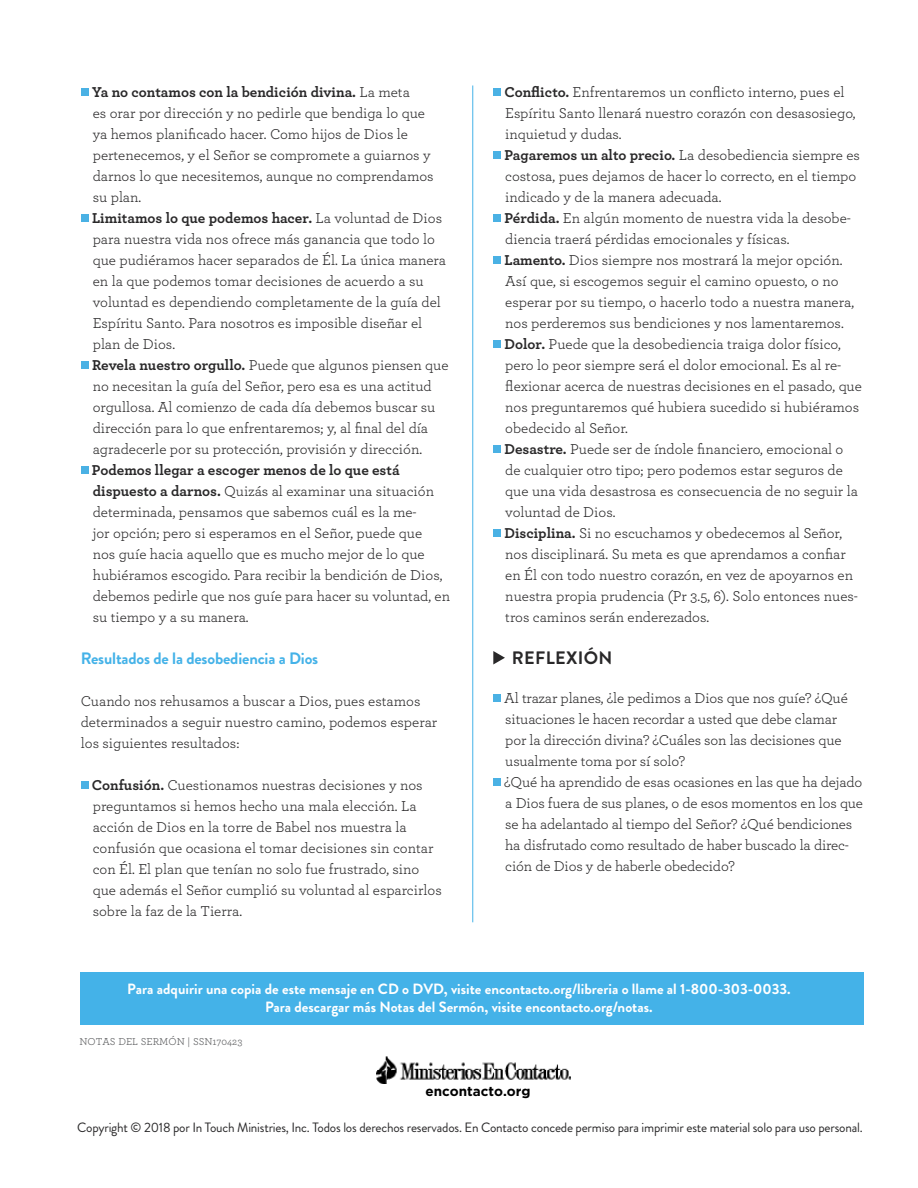
<style>
.page{position:relative;width:918px;height:1188px;background:#fff}
.page>*{position:absolute;margin:0;border:0;box-sizing:border-box;transform-origin:0 0}
.t1{font:700 18px "Brandon Grotesque";letter-spacing:.02em;color:#292829}
.t2{font:700 16.5px "Brandon Grotesque";letter-spacing:-.01em;color:#44b2e8}
.t3{font:15px/21px "Archer";color:#292829}
.t4{font:700 14.85px/18px "Brandon Grotesque";color:#fff;text-align:center}
.t5{font:13.5px "Brandon Grotesque";letter-spacing:-.015em;color:#292829}
.t6{font:700 13.5px "Gotham";color:#000}
.t7{font:10.5px "Archer";color:#58595b}
.s1{font-weight:700}
</style>
<div class="page">
<div style="left:81px;top:88px;width:8px;height:8px;background:#4ab1e4"></div>
<div style="left:81px;top:214px;width:8px;height:8px;background:#4ab1e4"></div>
<div style="left:81px;top:361px;width:8px;height:8px;background:#4ab1e4"></div>
<div style="left:81px;top:466px;width:8px;height:8px;background:#4ab1e4"></div>
<div style="left:81px;top:781px;width:8px;height:8px;background:#4ab1e4"></div>
<div style="left:493px;top:88px;width:8px;height:8px;background:#4ab1e4"></div>
<div style="left:493px;top:151px;width:8px;height:8px;background:#4ab1e4"></div>
<div style="left:493px;top:214px;width:8px;height:8px;background:#4ab1e4"></div>
<div style="left:493px;top:256px;width:8px;height:8px;background:#4ab1e4"></div>
<div style="left:493px;top:340px;width:8px;height:8px;background:#4ab1e4"></div>
<div style="left:493px;top:445px;width:8px;height:8px;background:#4ab1e4"></div>
<div style="left:493px;top:529px;width:8px;height:8px;background:#4ab1e4"></div>
<svg style="left:493px;top:651px;width:12px;height:14px"></svg>
<div style="left:493px;top:694px;width:8px;height:8px;background:#4ab1e4"></div>
<div style="left:493px;top:778px;width:8px;height:8px;background:#4ab1e4"></div>
<hr style="left:472px;top:86px;width:1px;height:836px;background:#44b2e8">
<div style="left:81px;top:972px;width:783px;height:53px;background:#44b2e8"></div>
<img style="left:377px;top:1057px;width:194px;height:27px">
<p class="t3" style="left:92px;top:82px;width:358px"><span class="s1">Ya no contamos con la bendición divina.</span> La meta<br>es orar por dirección y no pedirle que bendiga lo que<br>ya hemos planificado hacer. Como hijos de Dios le pertenecemos, y el Señor se compromete a guiarnos y darnos lo que necesitemos, aunque no comprendamos su plan.<br><span class="s1">Limitamos lo que podemos hacer.</span> La voluntad de Dios para nuestra vida nos ofrece más ganancia que todo lo que pudiéramos hacer separados de Él. La única manera en la que podemos tomar decisiones de acuerdo a su voluntad es dependiendo completamente de la guía del Espíritu Santo. Para nosotros es imposible diseñar el plan de Dios.<br><span class="s1">Revela nuestro orgullo.</span> Puede que algunos piensen que no necesitan la guía del Señor, pero esa es una actitud orgullosa. Al comienzo de cada día debemos buscar su dirección para lo que enfrentaremos; y, al final del día agradecerle por su protección, provisión y dirección.</p>
<p class="t3" style="left:92px;top:460px;width:360px"><span class="s1">Podemos llegar a escoger menos de lo que está dispuesto a darnos.</span> Quizás al examinar una situación determinada, pensamos que sabemos cuál es la me-<br>jor opción; pero si esperamos en el Señor, puede que<br>nos guíe hacia aquello que es mucho mejor de lo que hubiéramos escogido. Para recibir la bendición de Dios, debemos pedirle que nos guíe para hacer su voluntad, en su tiempo y a su manera.</p>
<p class="t2" style="left:81px;top:647px;width:239px">Resultados de la desobediencia a Dios</p>
<p class="t3" style="left:81px;top:691px;width:358px">Cuando nos rehusamos a buscar a Dios, pues estamos determinados a seguir nuestro camino, podemos esperar los siguientes resultados:</p>
<p class="t3" style="left:92px;top:775px;width:351px"><span class="s1">Confusión.</span> Cuestionamos nuestras decisiones y nos preguntamos si hemos hecho una mala elección. La acción de Dios en la torre de Babel nos muestra la confusión que ocasiona el tomar decisiones sin contar con Él. El plan que tenían no solo fue frustrado, sino que además el Señor cumplió su voluntad al esparcirlos sobre la faz de la Tierra.</p>
<p class="t3" style="left:504px;top:82px;width:359px"><span class="s1">Conflicto.</span> Enfrentaremos un conflicto interno, pues el Espíritu Santo llenará nuestro corazón con desasosiego, inquietud y dudas.<br><span class="s1">Pagaremos un alto precio.</span> La desobediencia siempre es costosa, pues dejamos de hacer lo correcto, en el tiempo indicado y de la manera adecuada.<br><span class="s1">Pérdida.</span> En algún momento de nuestra vida la desobe&shy;diencia traerá pérdidas emocionales y físicas.<br><span class="s1">Lamento.</span> Dios siempre nos mostrará la mejor opción.<br>Así que, si escogemos seguir el camino opuesto, o no esperar por su tiempo, o hacerlo todo a nuestra manera, nos perderemos sus bendiciones y nos lamentaremos.<br><span class="s1">Dolor.</span> Puede que la desobediencia traiga dolor físico, pero lo peor siempre será el dolor emocional. Es al re&shy;flexionar acerca de nuestras decisiones en el pasado, que nos preguntaremos qué hubiera sucedido si hubiéramos obedecido al Señor.<br><span class="s1">Desastre.</span> Puede ser de índole financiero, emocional o de cualquier otro tipo; pero podemos estar seguros de que una vida desastrosa es consecuencia de no seguir la voluntad de Dios.<br><span class="s1">Disciplina.</span> Si no escuchamos y obedecemos al Señor, nos disciplinará. Su meta es que aprendamos a confiar en Él con todo nuestro corazón, en vez de apoyarnos en nuestra propia prudencia (Pr 3.5, 6). Solo entonces nues&shy;tros caminos serán enderezados.</p>
<p class="t1" style="left:512px;top:646px;width:102px">REFLEXIÓN</p>
<p class="t3" style="left:504px;top:688px;width:360px">Al trazar planes, ¿le pedimos a Dios que nos guíe? ¿Qué situaciones le hacen recordar a usted que debe clamar<br>por la dirección divina? ¿Cuáles son las decisiones que usualmente toma por sí solo?<br>¿Qué ha aprendido de esas ocasiones en las que ha dejado a Dios fuera de sus planes, o de esos momentos en los que se ha adelantado al tiempo del Señor? ¿Qué bendiciones ha disfrutado como resultado de haber buscado la direc&shy;ción de Dios y de haberle obedecido?</p>
<p class="t4" style="left:127px;top:980px;width:665px">Para adquirir una copia de este mensaje en CD o DVD, visite encontacto.org/libreria o llame al 1-800-303-0033.<br>Para descargar más Notas del Sermón, visite encontacto.org/notas.</p>
<p class="t7" style="left:80px;top:1035px;width:164px">NOTAS DEL SERMÓN | SSN170423</p>
<p class="t6" style="left:425px;top:1083px;width:107px">encontacto.org</p>
<p class="t5" style="left:77px;top:1118px;width:787px">Copyright © 2018 por In Touch Ministries, Inc. Todos los derechos reservados. En Contacto concede permiso para imprimir este material solo para uso personal.</p>
</div>
